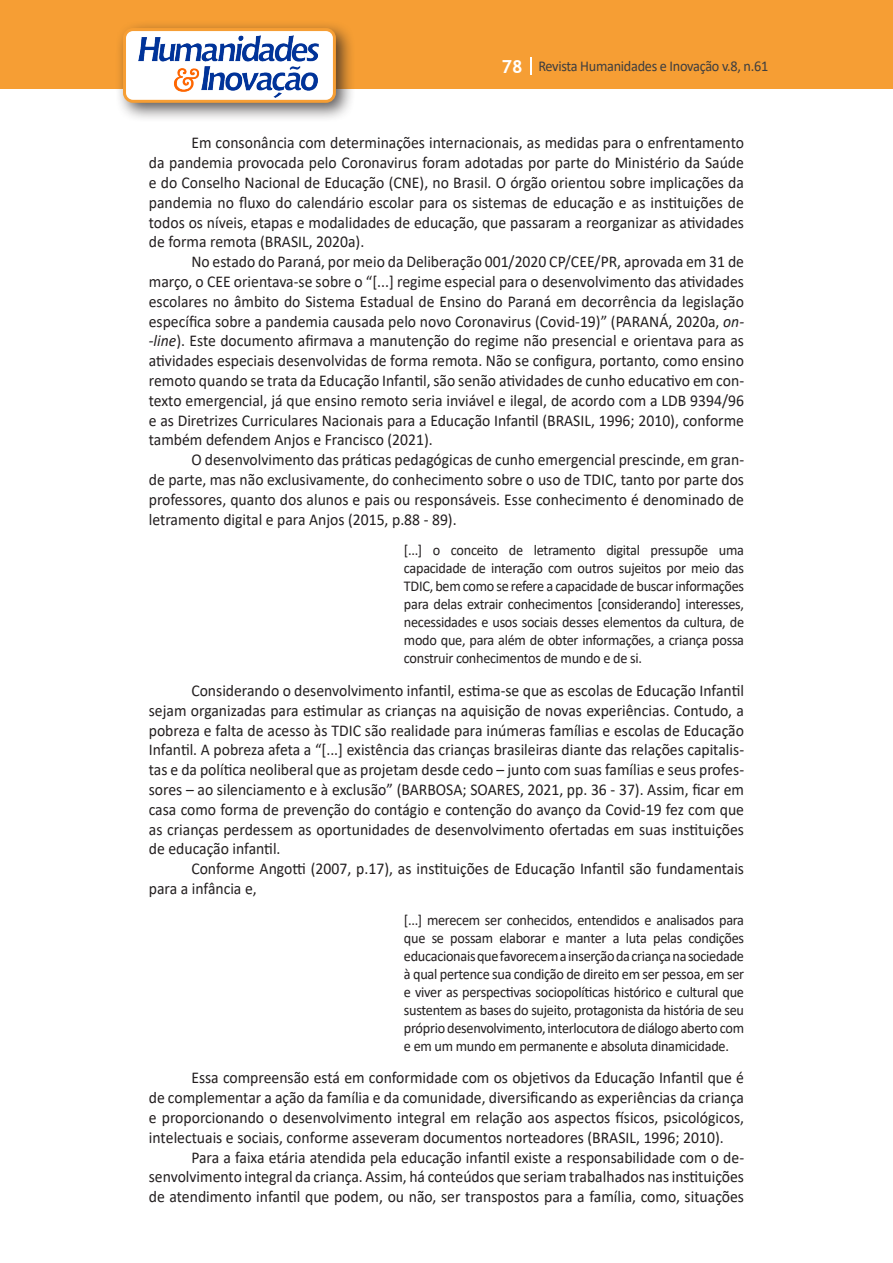
<style>
.page{position:relative;width:893px;height:1263px;background:#fff}
.page>*{position:absolute;margin:0;border:0;box-sizing:border-box;transform-origin:0 0}
.Texto{font:16.5px/19.8px "Calibri";color:#231f20;text-align:justify;scale:.95 1}
.citacao{font:15px/18px "Calibri";letter-spacing:-.02em;color:#231f20;text-align:justify;scale:.95 1}
.t1{font:15px "Calibri";letter-spacing:-.02em;color:#3e3e3f;scale:.95 1}
.s1{font-family:"Trebuchet MS";font-weight:700;font-size:18px;color:#fff}
.s2{font-style:italic}
</style>
<div class="page">
<div style="left:0;top:0;width:893px;height:88px;background:#f69e34"></div>
<svg style="left:530px;top:57px;width:2px;height:18px"></svg>
<div style="left:115px;top:20px;width:241px;height:103px;background:#231f20;opacity:.75"></div>
<div style="left:125px;top:30px;width:209px;height:71px;background:#fff;border-radius:9px"></div>
<img style="left:138px;top:35px;width:181px;height:62px">
<div style="left:123px;top:28px;width:213px;height:75px;border:3px solid #f69e34;border-radius:9px"></div>
<p class="t1" style="left:501px;top:56px;width:282px"><span class="s1">78</span> Revista Humanidades e Inovação v.8, n.61</p>
<p class="Texto" style="left:149px;top:133px;width:628px;text-indent:43px">Em consonância com determinações internacionais, as medidas para o enfrentamento da pandemia provocada pelo Coronavirus foram adotadas por parte do Ministério da Saúde e do Conselho Nacional de Educação (CNE), no Brasil. O órgão orientou sobre implicações da pandemia no fluxo do calendário escolar para os sistemas de educação e as instituições de todos os níveis, etapas e modalidades de educação, que passaram a reorganizar as atividades de forma remota (BRASIL, 2020a).</p>
<p class="Texto" style="left:149px;top:251px;width:628px;text-indent:43px">No estado do Paraná, por meio da Deliberação 001/2020 CP/CEE/PR, aprovada em 31 de março, o CEE orientava-se sobre o “[...] regime especial para o desenvolvimento das atividades escolares no âmbito do Sistema Estadual de Ensino do Paraná em decorrência da legislação específica sobre a pandemia causada pelo novo Coronavirus (Covid-19)” (PARANÁ, 2020a, <span class="s2">on--line</span>). Este documento afirmava a manutenção do regime não presencial e orientava para as atividades especiais desenvolvidas de forma remota. Não se configura, portanto, como ensino remoto quando se trata da Educação Infantil, são senão atividades de cunho educativo em con&shy;texto emergencial, já que ensino remoto seria inviável e ilegal, de acordo com a LDB 9394/96 e as Diretrizes Curriculares Nacionais para a Educação Infantil (BRASIL, 1996; 2010), conforme também defendem Anjos e Francisco (2021).</p>
<p class="Texto" style="left:149px;top:449px;width:628px;text-indent:43px">O desenvolvimento das práticas pedagógicas de cunho emergencial prescinde, em gran&shy;de parte, mas não exclusivamente, do conhecimento sobre o uso de TDIC, tanto por parte dos professores, quanto dos alunos e pais ou responsáveis. Esse conhecimento é denominado de letramento digital e para Anjos (2015, p.88 - 89).</p>
<p class="citacao" style="left:404px;top:541px;width:360px">[...] o conceito de letramento digital pressupõe uma capacidade de interação com outros sujeitos por meio das TDIC, bem como se refere a capacidade de buscar informações para delas extrair conhecimentos [considerando] interesses, necessidades e usos sociais desses elementos da cultura, de modo que, para além de obter informações, a criança possa construir conhecimentos de mundo e de si.</p>
<p class="Texto" style="left:149px;top:680px;width:628px;text-indent:43px">Considerando o desenvolvimento infantil, estima-se que as escolas de Educação Infantil sejam organizadas para estimular as crianças na aquisição de novas experiências. Contudo, a pobreza e falta de acesso às TDIC são realidade para inúmeras famílias e escolas de Educação Infantil. A pobreza afeta a “[...] existência das crianças brasileiras diante das relações capitalis&shy;tas e da política neoliberal que as projetam desde cedo – junto com suas famílias e seus profes&shy;sores – ao silenciamento e à exclusão” (BARBOSA; SOARES, 2021, pp. 36 - 37). Assim, ficar em casa como forma de prevenção do contágio e contenção do avanço da Covid-19 fez com que as crianças perdessem as oportunidades de desenvolvimento ofertadas em suas instituições de educação infantil.</p>
<p class="Texto" style="left:149px;top:858px;width:628px;text-indent:43px">Conforme Angotti (2007, p.17), as instituições de Educação Infantil são fundamentais para a infância e,</p>
<p class="citacao" style="left:404px;top:910px;width:360px">[...] merecem ser conhecidos, entendidos e analisados para que se possam elaborar e manter a luta pelas condições educacionais que favorecem a inserção da criança na sociedade à qual pertence sua condição de direito em ser pessoa, em ser e viver as perspectivas sociopolíticas histórico e cultural que sustentem as bases do sujeito, protagonista da história de seu próprio desenvolvimento, interlocutora de diálogo aberto com e em um mundo em permanente e absoluta dinamicidade.</p>
<p class="Texto" style="left:149px;top:1067px;width:628px;text-indent:43px">Essa compreensão está em conformidade com os objetivos da Educação Infantil que é de complementar a ação da família e da comunidade, diversificando as experiências da criança e proporcionando o desenvolvimento integral em relação aos aspectos físicos, psicológicos, intelectuais e sociais, conforme asseveram documentos norteadores (BRASIL, 1996; 2010).</p>
<p class="Texto" style="left:149px;top:1147px;width:628px;text-indent:43px">Para a faixa etária atendida pela educação infantil existe a responsabilidade com o de&shy;senvolvimento integral da criança. Assim, há conteúdos que seriam trabalhados nas instituições de atendimento infantil que podem, ou não, ser transpostos para a família, como, situações</p>
</div>
